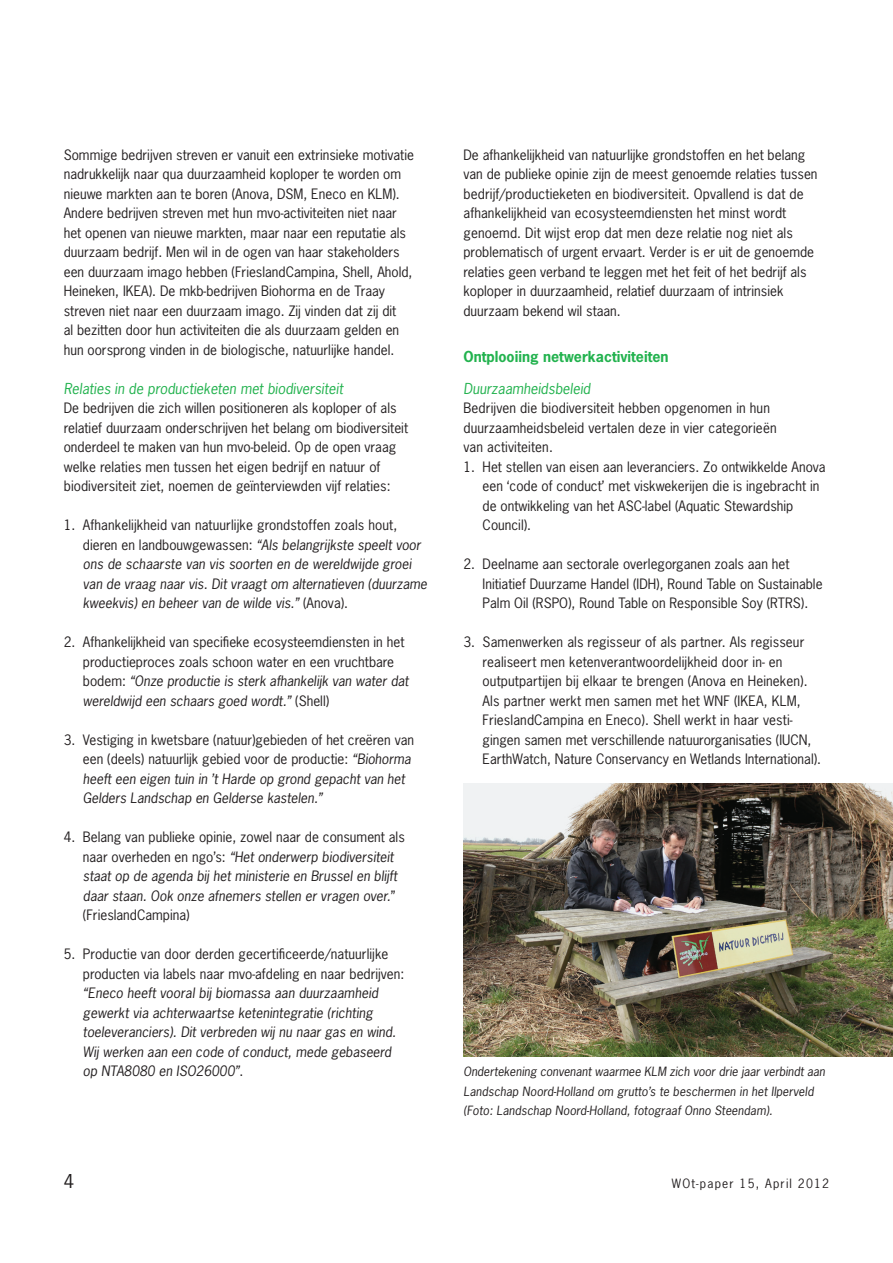
<style>
.page{position:relative;width:893px;height:1263px;background:#fff}
.page>*{position:absolute;margin:0;border:0;box-sizing:border-box;transform-origin:0 0}
.t1{font:18px "News Gothic Std";color:#231f20}
.t2{font:italic 14.25px "News Gothic Std";color:#22b24e}
.t3{font:700 14.25px "News Gothic Std";color:#22b24e}
.t4{font:13.5px/19.5px "News Gothic Std";color:#231f20}
.t5{font:italic 13.5px/19.5px "News Gothic Std";color:#231f20}
.t6{font:italic 12px/19.5px "News Gothic Std";letter-spacing:.01em;color:#231f20}
.t7{font:12px "News Gothic";letter-spacing:.1em;color:#231f20}
.s1{font-style:normal}
.s2{font-style:italic}
</style>
<div class="page">
<img style="left:463px;top:784px;width:430px;height:273px">
<p class="t4" style="left:64px;top:145px;width:352px">Sommige bedrijven streven er vanuit een extrinsieke motivatie nadrukkelijk naar qua duurzaamheid koploper te worden om nieuwe markten aan te boren (Anova, DSM, Eneco en KLM).<br>Andere bedrijven streven met hun mvo-activiteiten niet naar het openen van nieuwe markten, maar naar een reputatie als duurzaam bedrijf. Men wil in de ogen van haar stakeholders een duurzaam imago hebben (FrieslandCampina, Shell, Ahold, Heineken, IKEA). De mkb-bedrijven Biohorma en de Traay streven niet naar een duurzaam imago. Zij vinden dat zij dit<br>al bezitten door hun activiteiten die als duurzaam gelden en hun oorsprong vinden in de biologische, natuurlijke handel.</p>
<p class="t2" style="left:64px;top:379px;width:281px">Relaties in de productieketen met biodiversiteit</p>
<p class="t4" style="left:64px;top:398px;width:346px">De bedrijven die zich willen positioneren als koploper of als relatief duurzaam onderschrijven het belang om biodiversiteit onderdeel te maken van hun mvo-beleid. Op de open vraag welke relaties men tussen het eigen bedrijf en natuur of biodiversiteit ziet, noemen de geïnterviewden vijf relaties:</p>
<p class="t5" style="left:83px;top:516px;width:346px;text-indent:-19px"><span class="s1">1. Afhankelijkheid van natuurlijke grondstoffen zoals hout, dieren en landbouwgewassen:</span> “Als belangrijkste speelt voor ons de schaarste van vis soorten en de wereldwijde groei van de vraag naar vis. Dit vraagt om alternatieven (duurzame kweekvis) en beheer van de wilde vis.” <span class="s1">(Anova).</span></p>
<p class="t4" style="left:83px;top:632px;width:327px;text-indent:-19px">2. Afhankelijkheid van specifieke ecosysteemdiensten in het productieproces zoals schoon water en een vruchtbare bodem: <span class="s2">“Onze productie is sterk afhankelijk van water dat wereldwijd een schaars goed wordt.”</span> (Shell)</p>
<p class="t4" style="left:83px;top:730px;width:333px;text-indent:-19px">3. Vestiging in kwetsbare (natuur)gebieden of het creëren van een (deels) natuurlijk gebied voor de productie: <span class="s2">“Biohorma heeft een eigen tuin in ’t Harde op grond gepacht van het Gelders Landschap en Gelderse kastelen.”</span></p>
<p class="t5" style="left:83px;top:828px;width:323px;text-indent:-19px"><span class="s1">4. Belang van publieke opinie, zowel naar de consument als naar overheden en ngo’s:</span> “Het onderwerp biodiversiteit staat op de agenda bij het ministerie en Brussel en blijft daar staan. Ook onze afnemers stellen er vragen over.<span class="s1">” (FrieslandCampina)</span></p>
<p class="t4" style="left:83px;top:944px;width:323px;text-indent:-19px">5. Productie van door derden gecertificeerde/natuurlijke producten via labels naar mvo-afdeling en naar bedrijven:</p>
<p class="t5" style="left:83px;top:984px;width:315px">“Eneco heeft vooral bij biomassa aan duurzaamheid gewerkt via achterwaartse ketenintegratie (richting toeleveranciers). Dit verbreden wij nu naar gas en wind.<br>Wij werken aan een code of conduct, mede gebaseerd op NTA8080 en ISO26000”<span class="s1">.</span></p>
<p class="t4" style="left:463px;top:145px;width:356px">De afhankelijkheid van natuurlijke grondstoffen en het belang van de publieke opinie zijn de meest genoemde relaties tussen bedrijf/productieketen en biodiversiteit. Opvallend is dat de afhankelijkheid van ecosysteemdiensten het minst wordt genoemd. Dit wijst erop dat men deze relatie nog niet als problematisch of urgent ervaart. Verder is er uit de genoemde relaties geen verband te leggen met het feit of het bedrijf als koploper in duurzaamheid, relatief duurzaam of intrinsiek duurzaam bekend wil staan.</p>
<p class="t3" style="left:463px;top:347px;width:207px">Ontplooiing netwerkactiviteiten</p>
<p class="t2" style="left:463px;top:379px;width:128px">Duurzaamheidsbeleid</p>
<p class="t4" style="left:463px;top:398px;width:315px">Bedrijven die biodiversiteit hebben opgenomen in hun duurzaamheidsbeleid vertalen deze in vier categorieën van activiteiten.</p>
<p class="t4" style="left:483px;top:457px;width:344px;text-indent:-19px">1. Het stellen van eisen aan leveranciers. Zo ontwikkelde Anova een ‘code of conduct’ met viskwekerijen die is ingebracht in de ontwikkeling van het ASC-label (Aquatic Stewardship Council).</p>
<p class="t4" style="left:483px;top:554px;width:341px;text-indent:-19px">2. Deelname aan sectorale overlegorganen zoals aan het<br>Initiatief Duurzame Handel (IDH), Round Table on Sustainable<br>Palm Oil (RSPO), Round Table on Responsible Soy (RTRS).</p>
<p class="t4" style="left:483px;top:632px;width:340px;text-indent:-19px">3. Samenwerken als regisseur of als partner. Als regisseur realiseert men ketenverantwoordelijkheid door in- en outputpartijen bij elkaar te brengen (Anova en Heineken).<br>Als partner werkt men samen met het WNF (IKEA, KLM, FrieslandCampina en Eneco). Shell werkt in haar vesti&shy;gingen samen met verschillende natuurorganisaties (IUCN, EarthWatch, Nature Conservancy en Wetlands International).</p>
<p class="t6" style="left:463px;top:1062px;width:363px">Ondertekening convenant waarmee KLM zich voor drie jaar verbindt aan<br>Landschap Noord-Holland om grutto’s te beschermen in het Ilperveld (Foto: Landschap Noord-Holland, fotograaf Onno Steendam).</p>
<h1 class="t1" style="left:64px;top:1169px;width:12px">4</h1>
<p class="t7" style="left:672px;top:1176px;width:159px">WOt-paper 15, April 2012</p>
</div>
